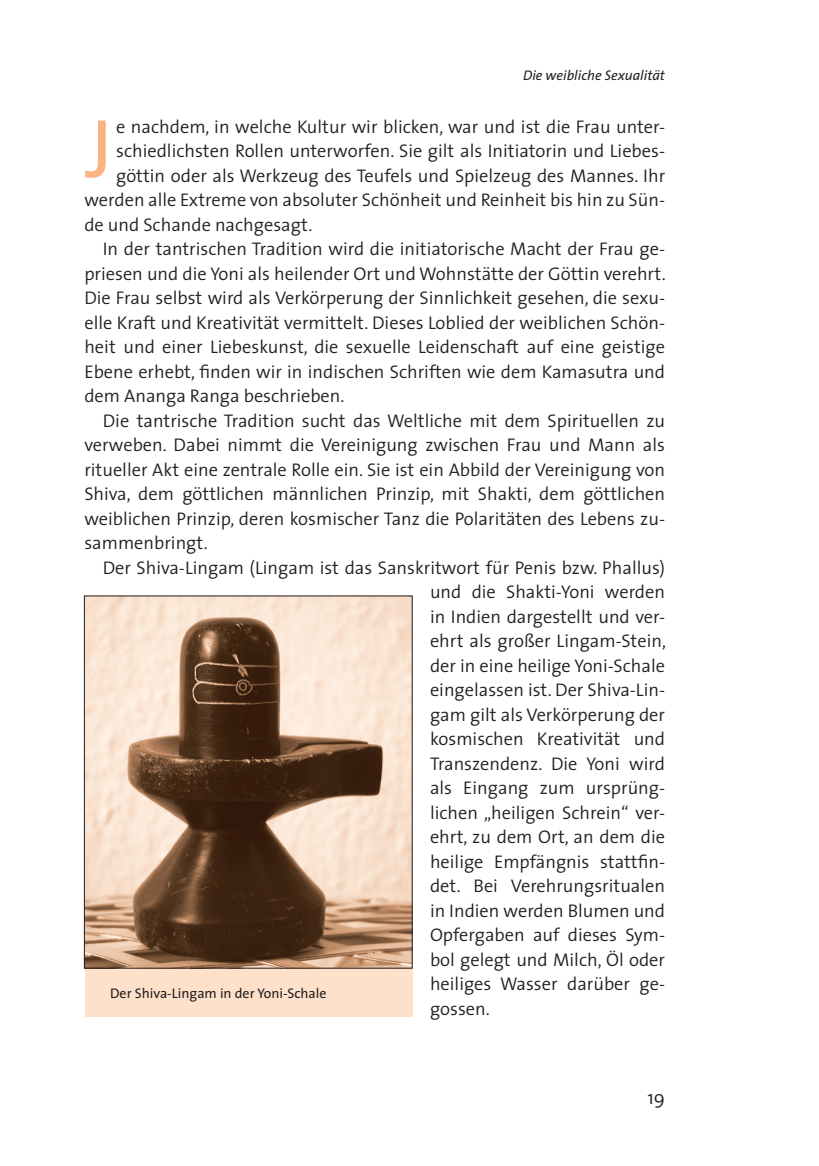
<style>
.page{position:relative;width:819px;height:1166px;background:#fff}
.page>*{position:absolute;margin:0;border:0;box-sizing:border-box;transform-origin:0 0}
.t1{font:84px "The Sans";color:#fab381}
.t2{font:300 19.25px "The Sans";color:#231f20}
.t3{font:300 18.38px "The Sans";color:#231f20}
.t4{font:14px "The Sans";color:#231f20}
.t5{font:italic 14px "The Sans";color:#231f20}
</style>
<div class="page">
<div style="left:85px;top:968px;width:327px;height:49px;background:#fee1ca"></div>
<img style="left:86px;top:598px;width:324px;height:368px">
<p class="t5" style="left:523px;top:64px;width:143px">Die weibliche Sexualität</p>
<p class="t3" style="left:116px;top:111px;width:550px">e nachdem, in welche Kultur wir blicken, war und ist die Frau unter-</p>
<p class="t3" style="left:116px;top:136px;width:550px">schiedlichsten Rollen unterworfen. Sie gilt als Initiatorin und Liebes-</p>
<p class="t3" style="left:116px;top:160px;width:550px">göttin oder als Werkzeug des Teufels und Spielzeug des Mannes. Ihr</p>
<p class="t3" style="left:84px;top:185px;width:582px">werden alle Extreme von absoluter Schönheit und Reinheit bis hin zu Sün-</p>
<p class="t3" style="left:84px;top:209px;width:229px">de und Schande nachgesagt.</p>
<p class="t3" style="left:103px;top:234px;width:563px">In der tantrischen Tradition wird die initiatorische Macht der Frau ge-</p>
<p class="t3" style="left:84px;top:258px;width:583px">priesen und die Yoni als heilender Ort und Wohnstätte der Göttin verehrt.</p>
<p class="t3" style="left:84px;top:283px;width:582px">Die Frau selbst wird als Verkörperung der Sinnlichkeit gesehen, die sexu-</p>
<p class="t3" style="left:84px;top:307px;width:582px">elle Kraft und Kreativität vermittelt. Dieses Loblied der weiblichen Schön-</p>
<p class="t3" style="left:84px;top:332px;width:582px">heit und einer Liebeskunst, die sexuelle Leidenschaft auf eine geistige</p>
<p class="t3" style="left:84px;top:356px;width:582px">Ebene erhebt, finden wir in indischen Schriften wie dem Kamasutra und</p>
<p class="t3" style="left:84px;top:380px;width:262px">dem Ananga Ranga beschrieben.</p>
<p class="t3" style="left:103px;top:405px;width:564px">Die tantrische Tradition sucht das Weltliche mit dem Spirituellen zu</p>
<p class="t3" style="left:84px;top:429px;width:582px">verweben. Dabei nimmt die Vereinigung zwischen Frau und Mann als</p>
<p class="t3" style="left:84px;top:454px;width:582px">ritueller Akt eine zentrale Rolle ein. Sie ist ein Abbild der Vereinigung von</p>
<p class="t3" style="left:84px;top:478px;width:582px">Shiva, dem göttlichen männlichen Prinzip, mit Shakti, dem göttlichen</p>
<p class="t3" style="left:84px;top:503px;width:582px">weiblichen Prinzip, deren kosmischer Tanz die Polaritäten des Lebens zu-</p>
<p class="t3" style="left:84px;top:527px;width:125px">sammenbringt.</p>
<p class="t3" style="left:103px;top:552px;width:564px">Der Shiva-Lingam (Lingam ist das Sanskritwort für Penis bzw. Phallus)</p>
<p class="t3" style="left:430px;top:576px;width:236px">und die Shakti-Yoni werden</p>
<p class="t3" style="left:430px;top:601px;width:236px">in Indien dargestellt und ver-</p>
<p class="t3" style="left:430px;top:625px;width:237px">ehrt als großer Lingam-Stein,</p>
<p class="t3" style="left:430px;top:650px;width:236px">der in eine heilige Yoni-Schale</p>
<p class="t3" style="left:430px;top:674px;width:236px">eingelassen ist. Der Shiva-Lin-</p>
<p class="t3" style="left:430px;top:699px;width:236px">gam gilt als Verkörperung der</p>
<p class="t3" style="left:430px;top:723px;width:236px">kosmischen Kreativität und</p>
<p class="t3" style="left:430px;top:748px;width:236px">Transzendenz. Die Yoni wird</p>
<p class="t3" style="left:430px;top:772px;width:236px">als Eingang zum ursprüng-</p>
<p class="t3" style="left:430px;top:797px;width:236px">lichen „heiligen Schrein“ ver-</p>
<p class="t3" style="left:430px;top:821px;width:236px">ehrt, zu dem Ort, an dem die</p>
<p class="t3" style="left:430px;top:846px;width:236px">heilige Empfängnis stattfin-</p>
<p class="t3" style="left:430px;top:870px;width:236px">det. Bei Verehrungsritualen</p>
<p class="t3" style="left:430px;top:895px;width:236px">in Indien werden Blumen und</p>
<p class="t3" style="left:430px;top:919px;width:236px">Opfergaben auf dieses Sym-</p>
<p class="t3" style="left:430px;top:944px;width:236px">bol gelegt und Milch, Öl oder</p>
<p class="t3" style="left:430px;top:968px;width:236px">heiliges Wasser darüber ge-</p>
<p class="t3" style="left:430px;top:993px;width:61px">gossen.</p>
<h1 class="t1" style="left:85px;top:79px;width:29px">J</h1>
<p class="t4" style="left:110px;top:981px;width:218px">Der Shiva-Lingam in der Yoni-Schale</p>
<p class="t2" style="left:647px;top:1081px;width:19px">19</p>
</div>
